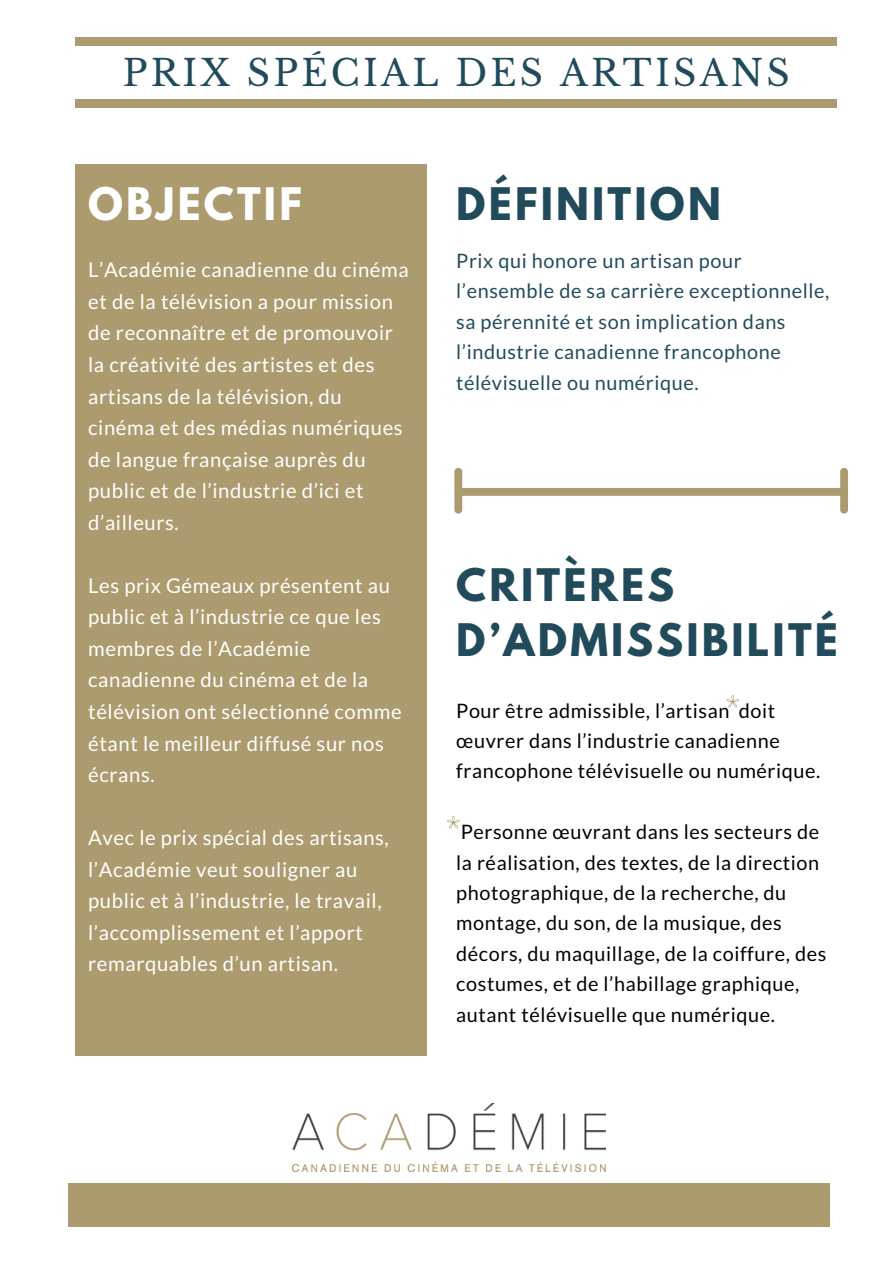
<style>
.page{position:relative;width:894px;height:1264px;background:#fff}
.page>*{position:absolute;margin:0;border:0;box-sizing:border-box;transform-origin:0 0}
.t1{font:700 39.75px/55.2px "League Spartan";letter-spacing:.08em;color:#214b5b}
.t2{font:700 39.75px "League Spartan";letter-spacing:.08em;color:#fff}
.t3{font:36px "Libre Baskerville";letter-spacing:.09em;color:#214b5b}
.t4{font:20.25px/31.5px "Lato";letter-spacing:.03em;color:#fff}
.t5{font:19.8px/30.5px "Lato";letter-spacing:.03em;color:#000}
.t6{font:19.8px/30.5px "Lato";letter-spacing:.03em;color:#214b5b}
</style>
<div class="page">
<div style="left:75px;top:38px;width:761px;height:7px;background:#ac9b6e"></div>
<div style="left:75px;top:165px;width:352px;height:890px;background:#ac9b6e"></div>
<div style="left:75px;top:99px;width:761px;height:8px;background:#ac9b6e"></div>
<div style="left:68px;top:1183px;width:762px;height:43px;background:#ac9b6e"></div>
<img style="left:292px;top:1103px;width:313px;height:68px">
<svg style="left:454px;top:468px;width:393px;height:45px"></svg>
<svg style="left:726px;top:695px;width:12px;height:12px"></svg>
<svg style="left:447px;top:816px;width:12px;height:12px"></svg>
<h2 class="t3" style="left:123px;top:51px;width:668px">PRIX SPÉCIAL DES ARTISANS</h2>
<h1 class="t2" style="left:88px;top:184px;width:215px">OBJECTIF</h1>
<p class="t4" style="left:88px;top:254px;width:322px">L’Académie canadienne du cinéma et de la télévision a pour mission de reconnaître et de promouvoir la créativité des artistes et des artisans de la télévision, du cinéma et des médias numériques de langue française auprès du public et de l’industrie d’ici et d’ailleurs.</p>
<p class="t4" style="left:88px;top:569px;width:315px">Les prix Gémeaux présentent au public et à l’industrie ce que les membres de l’Académie canadienne du cinéma et de la télévision ont sélectionné comme étant le meilleur diffusé sur nos écrans.</p>
<p class="t4" style="left:88px;top:821px;width:302px">Avec le prix spécial des artisans, l’Académie veut souligner au public et à l’industrie, le travail, l’accomplissement et l’apport remarquables d’un artisan.</p>
<h1 class="t1" style="left:456px;top:182px;width:266px">DÉFINITION</h1>
<p class="t6" style="left:456px;top:245px;width:374px">Prix qui honore un artisan pour l’ensemble de sa carrière exceptionnelle, sa pérennité et son implication dans l’industrie canadienne francophone télévisuelle ou numérique.</p>
<h1 class="t1" style="left:456px;top:562px;width:383px">CRITÈRES<br>D’ADMISSIBILITÉ</h1>
<p class="t5" style="left:456px;top:694px;width:365px">Pour être admissible, l’artisan doit œuvrer dans l’industrie canadienne francophone télévisuelle ou numérique.</p>
<p class="t5" style="left:456px;top:816px;width:371px">Personne œuvrant dans les secteurs de la réalisation, des textes, de la direction photographique, de la recherche, du montage, du son, de la musique, des décors, du maquillage, de la coiffure, des costumes, et de l’habillage graphique, autant télévisuelle que numérique.</p>
</div>
